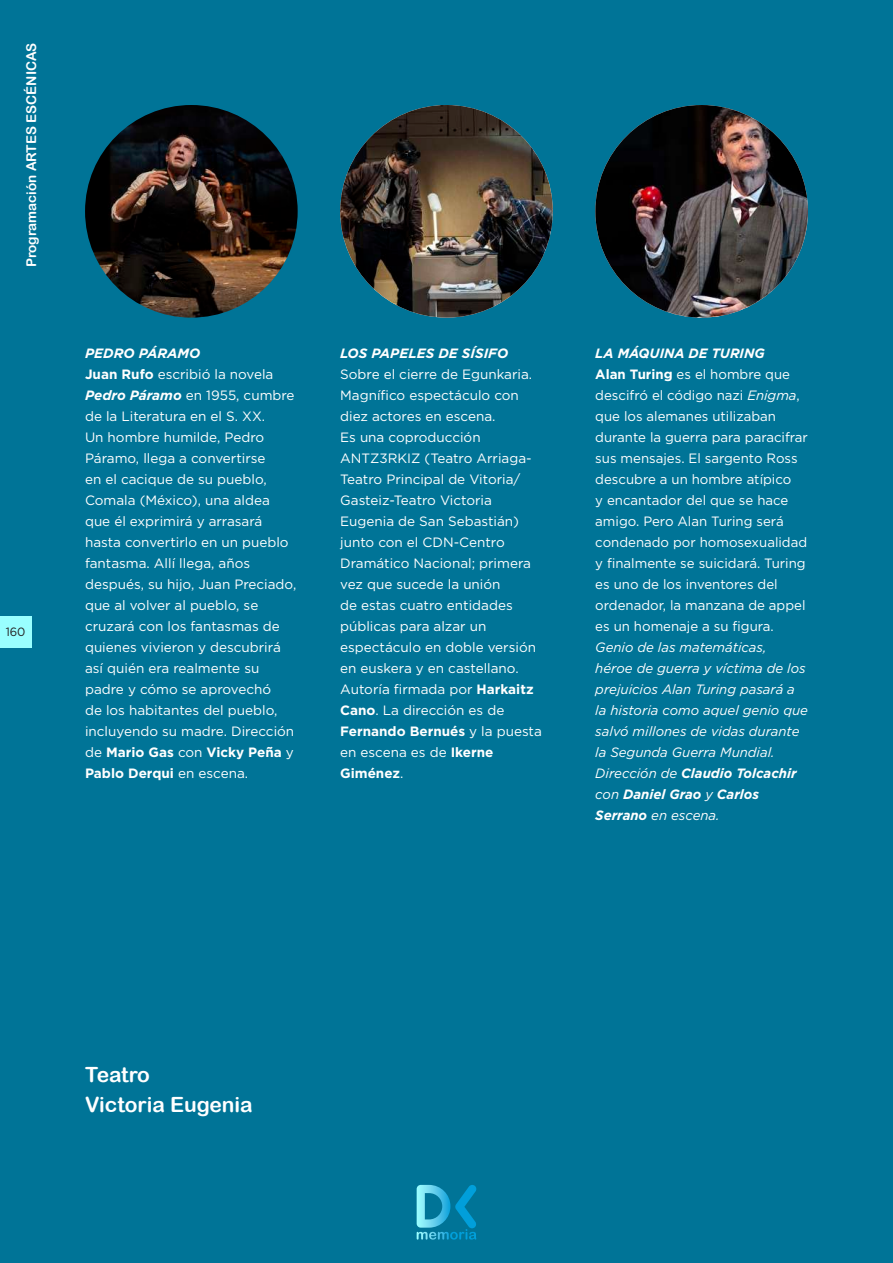
<style>
.page{position:relative;width:893px;height:1263px;background:#007497}
.page>*{position:absolute;margin:0;border:0;box-sizing:border-box;transform-origin:0 0}
.t1{font:21px/30px "Arial Rounded MT Bold";color:#fff}
.t2{font:13.5px/21px "Gotham";color:#fff}
.t3{font:italic 13.5px/21px "Gotham";color:#fff}
.t4{font:13.5px "Arial Rounded MT Bold";color:#fff}
.t5{font:italic 700 13.5px "Gotham";color:#fff}
.t6{font:12px "Gotham";color:#231f20;scale:.96 1}
.s1{font-weight:700;font-style:italic}
.s2{font-weight:700}
.s3{font-style:italic}
</style>
<div class="page">
<img style="left:85px;top:105px;width:213px;height:213px;border-radius:106px">
<img style="left:340px;top:105px;width:213px;height:213px;border-radius:106px">
<img style="left:595px;top:105px;width:213px;height:213px;border-radius:106px">
<div style="left:0;top:616px;width:31px;height:31px;background:#9ff"></div>
<svg style="left:417px;top:1185px;width:60px;height:54px"></svg>
<p class="t4" style="left:23px;top:267px;width:226px;rotate:-90deg">Programación ARTES ESCÉNICAS</p>
<p class="t6" style="left:6px;top:624px;width:22px">160</p>
<p class="t2" style="left:85px;top:342px;width:213px"><span class="s1">PEDRO PÁRAMO<br></span><span class="s2">Juan Rufo</span> escribió la novela<br><span class="s1">Pedro Páramo</span> en 1955, cumbre de la Literatura en el S. XX.<br>Un hombre humilde, Pedro<br>Páramo, llega a convertirse<br>en el cacique de su pueblo,<br>Comala (México), una aldea que él exprimirá y arrasará hasta convertirlo en un pueblo fantasma. Allí llega, años después, su hijo, Juan Preciado, que al volver al pueblo, se cruzará con los fantasmas de quienes vivieron y descubrirá así quién era realmente su padre y cómo se aprovechó<br>de los habitantes del pueblo, incluyendo su madre. Dirección de <span class="s2">Mario Gas</span> con <span class="s2">Vicky Peña</span> y<br><span class="s2">Pablo Derqui</span> en escena.</p>
<p class="t5" style="left:340px;top:344px;width:170px">LOS PAPELES DE SÍSIFO</p>
<p class="t2" style="left:340px;top:363px;width:203px">Sobre el cierre de Egunkaria.<br>Magnífico espectáculo con diez actores en escena.<br>Es una coproducción<br>ANTZ3RKIZ (Teatro Arriaga-<br>Teatro Principal de Vitoria/<br>Gasteiz-Teatro Victoria<br>Eugenia de San Sebastián) junto con el CDN-Centro<br>Dramático Nacional; primera vez que sucede la unión<br>de estas cuatro entidades públicas para alzar un espectáculo en doble versión en euskera y en castellano.<br>Autoría firmada por <span class="s2">Harkaitz<br>Cano</span>. La dirección es de<br><span class="s2">Fernando Bernués</span> y la puesta en escena es de <span class="s2">Ikerne<br>Giménez</span>.</p>
<p class="t2" style="left:595px;top:342px;width:214px"><span class="s1">LA MÁQUINA DE TURING<br></span><span class="s2">Alan Turing</span> es el hombre que descifró el código nazi <span class="s3">Enigma</span>, que los alemanes utilizaban durante la guerra para paracifrar sus mensajes. El sargento Ross descubre a un hombre atípico<br>y encantador del que se hace amigo. Pero Alan Turing será condenado por homosexualidad y finalmente se suicidará. Turing es uno de los inventores del ordenador, la manzana de appel es un homenaje a su figura.</p>
<p class="t3" style="left:595px;top:636px;width:214px">Genio de las matemáticas,<br>héroe de guerra y víctima de los prejuicios Alan Turing pasará a la historia como aquel genio que salvó millones de vidas durante la Segunda Guerra Mundial.<br>Dirección de <span class="s2">Claudio Tolcachir </span>con <span class="s2">Daniel Grao</span> y <span class="s2">Carlos<br>Serrano</span> en escena.</p>
<h1 class="t1" style="left:85px;top:1059px;width:169px">Teatro<br>Victoria Eugenia</h1>
</div>
